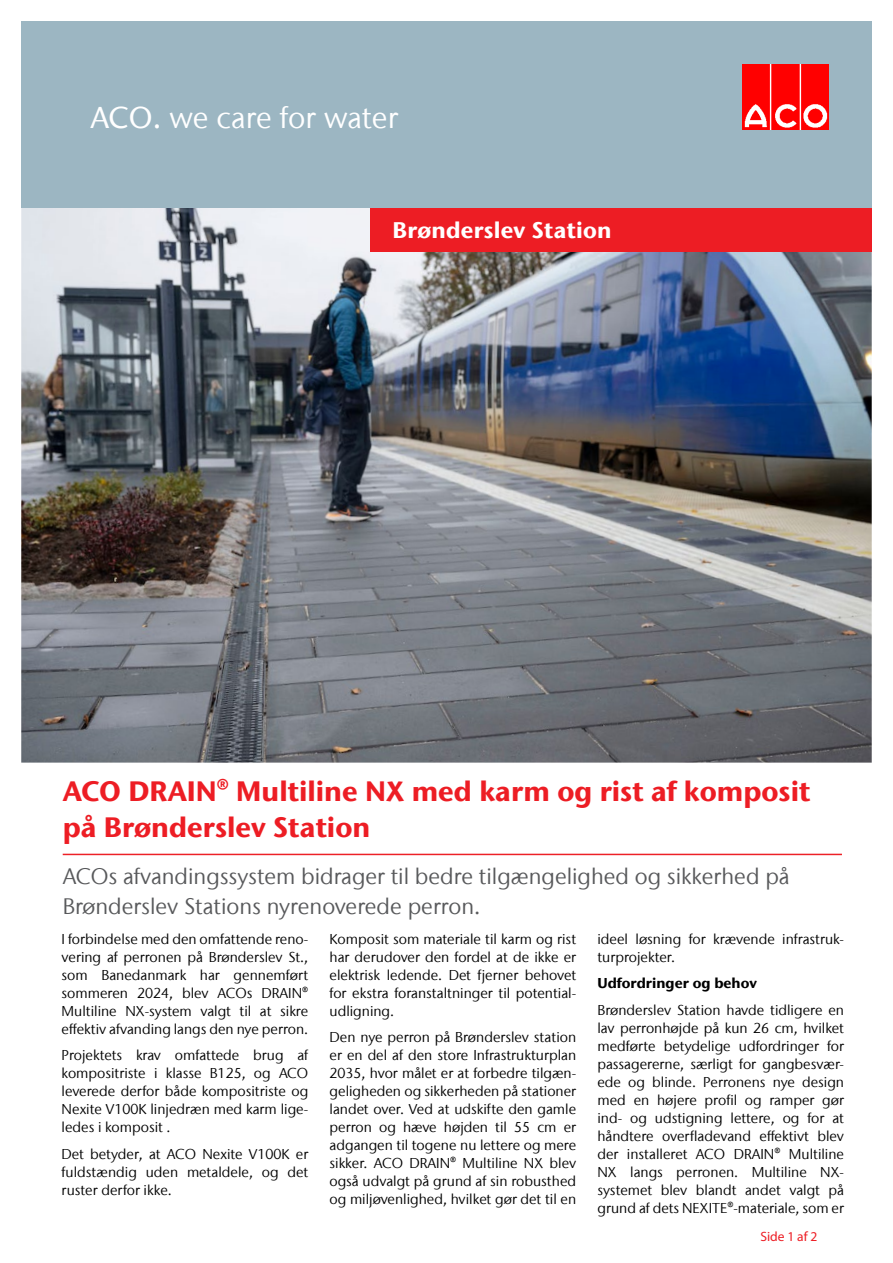
<style>
.page{position:relative;width:893px;height:1263px;background:#fff}
.page>*{position:absolute;margin:0;border:0;box-sizing:border-box;transform-origin:0 0}
.Trompet{font:30px "Stone Sans IIITC Com";color:#fff}
.Brødtekst{font:700 27.9px/36px "Stone Sans IIITC Com";color:#ed1d24}
.Brødtekst-2{font:700 22.5px "Stone Sans IIITC Com";letter-spacing:.01em;color:#fff}
.Brødtekst-3{font:22.35px/30px "Stone Sans IIITC Com";color:#58595b}
.Brødtekst-4{font:14.25px/18px "Stone Sans IIITC Com";color:#000;text-align:justify}
.Brødtekst-5{font:700 14.25px "Stone Sans IIITC Com";color:#000}
.Brødtekst-6{font:13.5px "Myriad Pro";color:#ed1d24}
.s1{font-weight:500}
</style>
<div class="page">
<img style="left:21px;top:208px;width:851px;height:555px">
<div style="left:21px;top:21px;width:851px;height:187px;background:#9cb6c2"></div>
<div style="left:370px;top:208px;width:502px;height:43px;background:#ed1d24"></div>
<img style="left:743px;top:64px;width:85px;height:66px">
<hr style="left:63px;top:854px;width:779px;height:1px;background:#ed2127">
<p class="Trompet" style="left:90px;top:99px;width:309px"><span class="s1">ACO.</span> we care for water</p>
<p class="Brødtekst-2" style="left:393px;top:215px;width:220px">Brønderslev Station</p>
<p class="Brødtekst" style="left:63px;top:773px;width:749px">ACO DRAIN® Multiline NX med karm og rist af komposit på Brønderslev Station</p>
<p class="Brødtekst-3" style="left:63px;top:861px;width:728px">ACOs afvandingssystem bidrager til bedre tilgængelighed og sikkerhed på<br>Brønderslev Stations nyrenoverede perron.</p>
<p class="Brødtekst-4" style="left:62px;top:929px;width:248px">I forbindelse med den omfattende reno&shy;vering af perronen på Brønderslev St., som Banedanmark har gennemført sommeren 2024, blev ACOs DRAIN® Multiline NX-system valgt til at sikre effektiv afvanding langs den nye perron.</p>
<p class="Brødtekst-4" style="left:62px;top:1046px;width:248px">Projektets krav omfattede brug af kompositriste i klasse B125, og ACO leverede derfor både kompositriste og Nexite V100K linjedræn med karm lige&shy;ledes i komposit .</p>
<p class="Brødtekst-4" style="left:62px;top:1144px;width:248px">Det betyder, at ACO Nexite V100K er fuldstændig uden metaldele, og det ruster derfor ikke.</p>
<p class="Brødtekst-4" style="left:330px;top:929px;width:248px">Komposit som materiale til karm og rist har derudover den fordel at de ikke er elektrisk ledende. Det fjerner behovet for ekstra foranstaltninger til potential&shy;udligning.</p>
<p class="Brødtekst-4" style="left:330px;top:1028px;width:248px">Den nye perron på Brønderslev station er en del af den store Infrastrukturplan 2035, hvor målet er at forbedre tilgæn&shy;geligheden og sikkerheden på stationer landet over. Ved at udskifte den gamle perron og hæve højden til 55 cm er adgangen til togene nu lettere og mere sikker. ACO DRAIN® Multiline NX blev også udvalgt på grund af sin robusthed og miljøvenlighed, hvilket gør det til en</p>
<p class="Brødtekst-4" style="left:597px;top:929px;width:248px">ideel løsning for krævende infrastruk&shy;turprojekter.</p>
<p class="Brødtekst-5" style="left:597px;top:974px;width:161px">Udfordringer og behov</p>
<p class="Brødtekst-4" style="left:597px;top:1000px;width:248px">Brønderslev Station havde tidligere en lav perronhøjde på kun 26 cm, hvilket medførte betydelige udfordringer for passagererne, særligt for gangbesvær&shy;ede og blinde. Perronens nye design med en højere profil og ramper gør ind- og udstigning lettere, og for at håndtere overfladevand effektivt blev der installeret ACO DRAIN® Multiline NX langs perronen. Multiline NX&shy;systemet blev blandt andet valgt på grund af dets NEXITE®-materiale, som er</p>
<p class="Brødtekst-6" style="left:760px;top:1228px;width:59px">Side 1 af 2</p>
</div>
